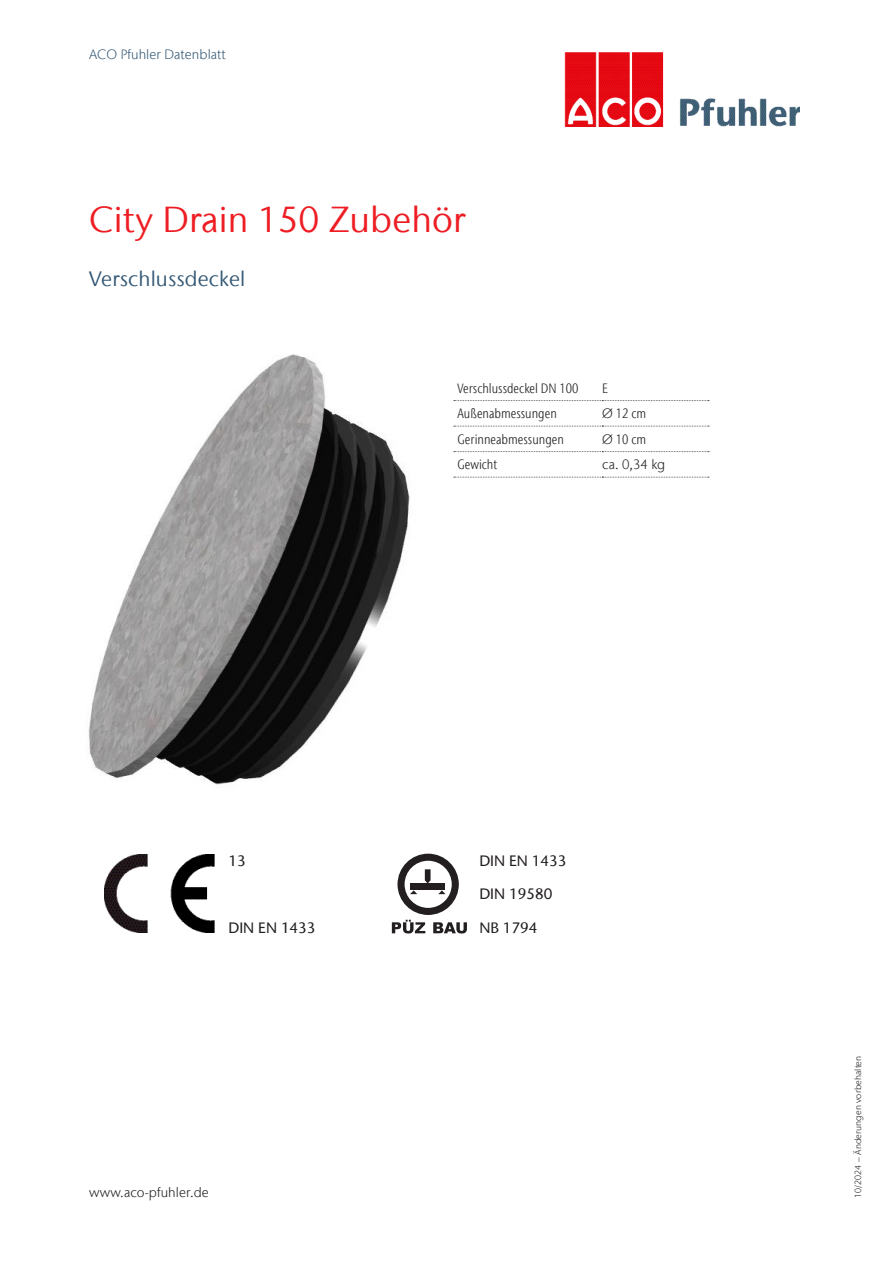
<style>
.page{position:relative;width:893px;height:1263px;background:#fff}
.page>*{position:absolute;margin:0;border:0;box-sizing:border-box;transform-origin:0 0}
.Heading{font:36px "Stone Sans IIITC Com";letter-spacing:.005em;color:#ee1d23}
.Intermediate_heading{font:21px "Stone Sans IIITC Com";letter-spacing:.005em;color:#335875}
.t1{font:500 15px "Stone Sans IIITC Com";color:#231f20}
.Text_left-justified{font:300 condensed 13.5px "Stone Sans IIITC Com";color:#231f20}
.Rubrication{font:300 13.5px "Stone Sans IIITC Com";letter-spacing:.005em;color:#335875}
.Foot_note{font:300 13.5px "Stone Sans IIITC Com";letter-spacing:.005em;color:#231f20}
.Text_left-justified-2{font:300 13.5px "Stone Sans IIITC Com";color:#231f20}
.t2{font:300 9px "Stone Sans IIITC Com";letter-spacing:.01em;color:#231f20}
.s1{font-stretch:normal}
</style>
<div class="page">
<img style="left:88px;top:354px;width:322px;height:431px">
<img style="left:564px;top:52px;width:235px;height:75px">
<svg style="left:454px;top:400px;width:255px;height:1px"></svg>
<svg style="left:454px;top:426px;width:255px;height:1px"></svg>
<svg style="left:454px;top:451px;width:255px;height:1px"></svg>
<svg style="left:454px;top:477px;width:255px;height:1px"></svg>
<img style="left:104px;top:854px;width:110px;height:79px">
<svg style="left:392px;top:854px;width:75px;height:79px"></svg>
<p class="Rubrication" style="left:89px;top:46px;width:138px">ACO Pfuhler Datenblatt</p>
<p class="Heading" style="left:89px;top:197px;width:378px">City Drain 150 Zubehör</p>
<p class="Intermediate_heading" style="left:89px;top:265px;width:158px">Verschlussdeckel</p>
<p class="Text_left-justified" style="left:458px;top:380px;width:122px">Verschlussdeckel DN 100</p>
<p class="Text_left-justified" style="left:602px;top:380px;width:7px">E</p>
<p class="Text_left-justified" style="left:458px;top:405px;width:101px">Außenabmessungen</p>
<p class="Text_left-justified" style="left:602px;top:405px;width:45px"><span class="s1">Ø</span> 12 cm</p>
<p class="Text_left-justified" style="left:458px;top:431px;width:108px">Gerinneabmessungen</p>
<p class="Text_left-justified" style="left:602px;top:431px;width:45px"><span class="s1">Ø</span> 10 cm</p>
<p class="Text_left-justified" style="left:458px;top:456px;width:41px">Gewicht</p>
<p class="Text_left-justified-2" style="left:602px;top:456px;width:64px">ca. 0,34 kg</p>
<p class="t1" style="left:228px;top:851px;width:19px">13</p>
<p class="t1" style="left:228px;top:919px;width:89px">DIN EN 1433</p>
<p class="Foot_note" style="left:89px;top:1184px;width:121px">www.aco-pfuhler.de</p>
<p class="t1" style="left:479px;top:851px;width:89px">DIN EN 1433</p>
<p class="t1" style="left:479px;top:884px;width:74px">DIN 19580</p>
<p class="t1" style="left:479px;top:919px;width:60px">NB 1794</p>
<p class="t2" style="left:853px;top:1197px;width:143px;rotate:-90deg">10/2024 – Änderungen vorbehalten</p>
</div>
